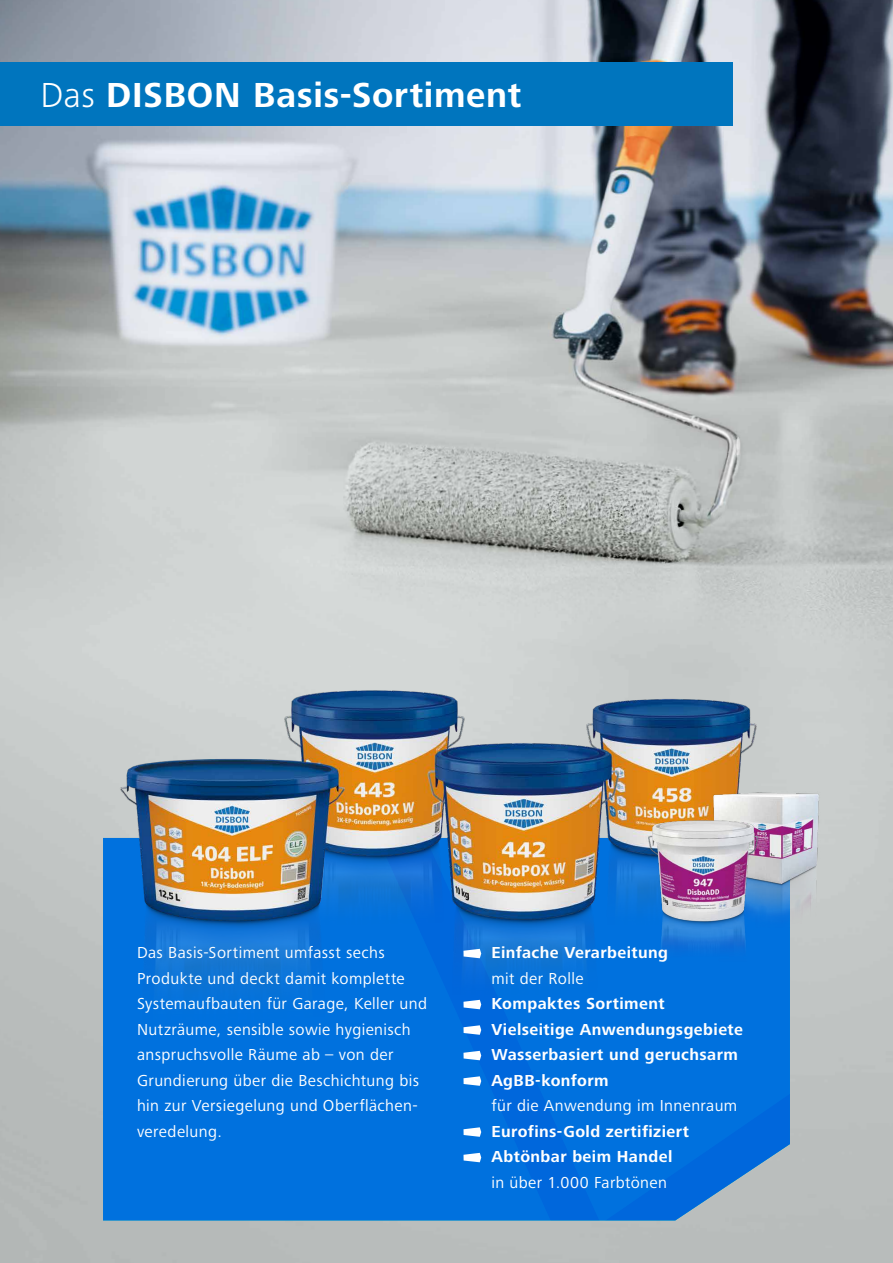
<style>
.page{position:relative;width:893px;height:1263px;background:#fff}
.page>*{position:absolute;margin:0;border:0;box-sizing:border-box;transform-origin:0 0}
.t1{font:700 36px "Frutiger Next LTW1 G";letter-spacing:.02em;color:#fff}
.t2{font:16.5px/25.5px "Frutiger Next LTW1 G";letter-spacing:.025em;color:#fff}
.t3{font:700 16.5px/25.5px "Frutiger Next LTW1 G";letter-spacing:.025em;color:#fff}
.s1{font-weight:300}
</style>
<div class="page">
<img style="left:0;top:0;width:893px;height:1263px">
<div style="left:103px;top:1025px;width:103px;height:195px;background:#0071de"></div>
<svg style="left:206px;top:1025px;width:584px;height:195px;background:#0672dc"></svg>
<div style="left:0;top:62px;width:732px;height:63px;background:#0075be"></div>
<img style="left:79px;top:642px;width:727px;height:383px">
<img style="left:705px;top:780px;width:121px;height:162px">
<svg style="left:463px;top:949px;width:18px;height:9px"></svg>
<svg style="left:463px;top:1000px;width:18px;height:9px"></svg>
<svg style="left:463px;top:1025px;width:18px;height:10px"></svg>
<svg style="left:463px;top:1051px;width:18px;height:9px"></svg>
<svg style="left:463px;top:1076px;width:18px;height:10px"></svg>
<svg style="left:463px;top:1127px;width:18px;height:10px"></svg>
<svg style="left:463px;top:1153px;width:18px;height:9px"></svg>
<img style="left:639px;top:813px;width:129px;height:149px">
<h1 class="t1" style="left:40px;top:74px;width:483px"><span class="s1">Das</span> DISBON Basis-Sortiment</h1>
<p class="t2" style="left:137px;top:940px;width:292px">Das Basis-Sortiment umfasst sechs Produkte und deckt damit komplette Systemaufbauten für Garage, Keller und Nutzräume, sensible sowie hygienisch anspruchsvolle Räume ab – von der Grundierung über die Beschichtung bis hin zur Versiegelung und Oberflächen&shy;veredelung.</p>
<p class="t3" style="left:491px;top:940px;width:178px">Einfache Verarbeitung</p>
<p class="t2" style="left:491px;top:966px;width:94px">mit der Rolle</p>
<p class="t3" style="left:491px;top:991px;width:253px">Kompaktes Sortiment<br>Vielseitige Anwendungsgebiete<br>Wasserbasiert und geruchsarm<br>AgBB-konform</p>
<p class="t2" style="left:491px;top:1093px;width:247px">für die Anwendung im Innenraum</p>
<p class="t3" style="left:491px;top:1119px;width:199px">Eurofins-Gold zertifiziert<br>Abtönbar beim Handel</p>
<p class="t2" style="left:491px;top:1170px;width:177px">in über 1.000 Farbtönen</p>
</div>
